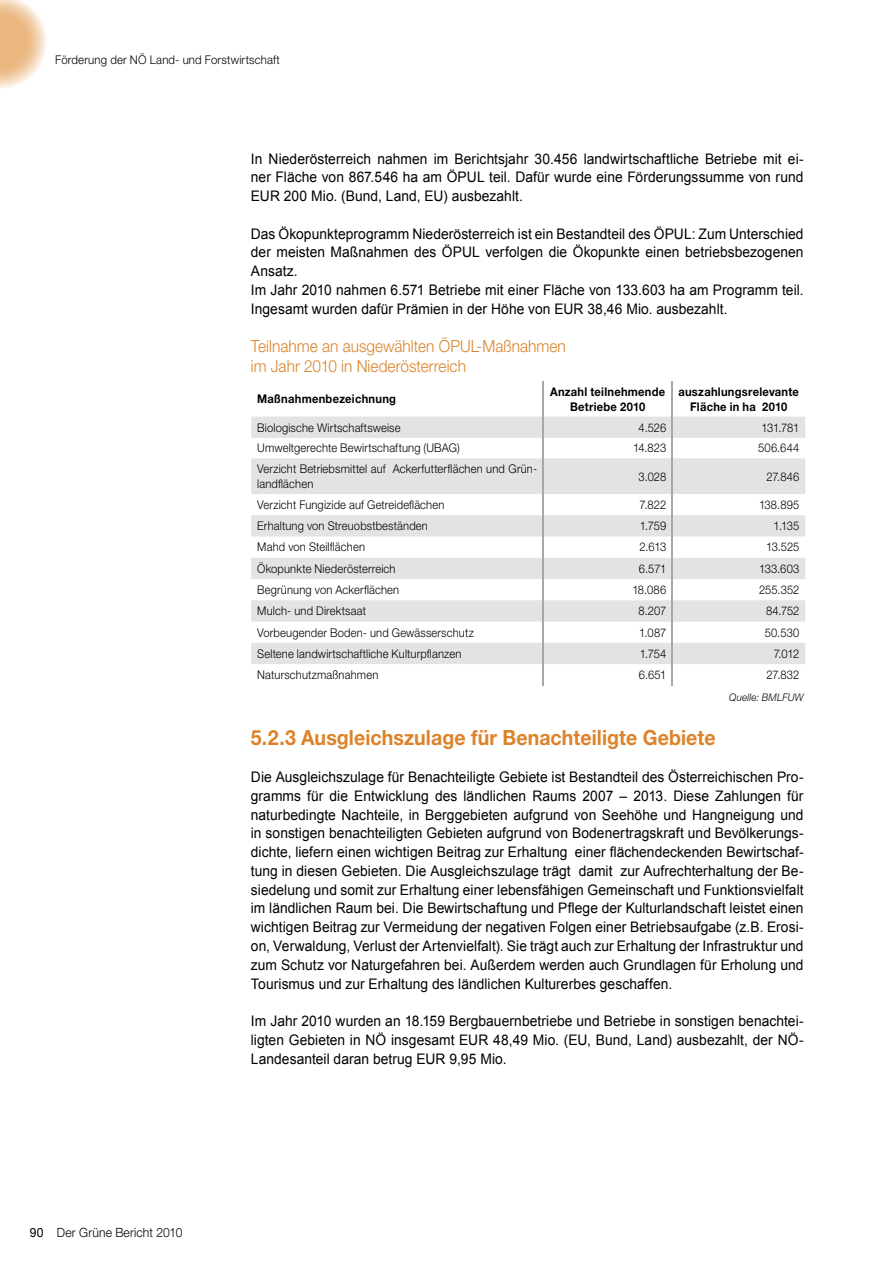
<style>
.page{position:relative;width:893px;height:1263px;background:#fff}
.page>*{position:absolute;margin:0;border:0;box-sizing:border-box;transform-origin:0 0}
.t1{font:700 21px "Helvetica Neue LT Pro";letter-spacing:.005em;color:#dc832a;scale:.93 1}
.t2{font:300 16.65px/20px "Helvetica Neue LT Pro";color:#dc832a;scale:.93 1}
.t3{font:14.55px/18.8px "Arial";letter-spacing:.005em;color:#000;text-align:justify;scale:.95 1}
.t4{font:300 12.75px "Helvetica Neue LT Pro";letter-spacing:.015em;color:#000;scale:.95 1}
.t5{font:300 12px/15px "Helvetica Neue LT Pro";letter-spacing:.015em;color:#000;scale:.93 1}
.t6{font:700 12px/15px "Helvetica Neue LT Pro";letter-spacing:.025em;color:#000;text-align:center;scale:.93 1}
.t7{font:300 12px "Helvetica Neue LT Pro";letter-spacing:.015em;color:#000;scale:.95 1}
.t8{font:italic 300 10.5px "Helvetica Neue LT Pro";letter-spacing:.015em;color:#000;scale:.93 1}
.s1{font-weight:400}
</style>
<div class="page">
<img style="left:0;top:0;width:46px;height:88px">
<svg style="left:251px;top:417px;width:554px;height:247px;fill:#e3e3e3"></svg>
<hr style="left:543px;top:381px;width:1px;height:36px;background:#a7a7a8">
<hr style="left:672px;top:381px;width:1px;height:36px;background:#a7a7a8">
<svg style="left:543px;top:417px;width:1px;height:41px"></svg>
<svg style="left:672px;top:417px;width:1px;height:41px"></svg>
<hr style="left:543px;top:458px;width:1px;height:36px;background:#a7a7a8">
<hr style="left:672px;top:458px;width:1px;height:36px;background:#a7a7a8">
<svg style="left:543px;top:494px;width:1px;height:191px"></svg>
<svg style="left:672px;top:494px;width:1px;height:191px"></svg>
<p class="t7" style="left:55px;top:52px;width:238px">Förderung der NÖ Land- und Forstwirtschaft</p>
<p class="t3" style="left:251px;top:149px;width:583px">In Niederösterreich nahmen im Berichtsjahr 30.456 landwirtschaftliche Betriebe mit ei&shy;ner Fläche von 867.546 ha am ÖPUL teil. Dafür wurde eine Förderungssumme von rund EUR 200 Mio. (Bund, Land, EU) ausbezahlt.</p>
<p class="t3" style="left:251px;top:224px;width:583px;text-align:left">Das Ökopunkteprogramm Niederösterreich ist ein Bestandteil des ÖPUL: Zum Unterschied der meisten Maßnahmen des ÖPUL verfolgen die Ökopunkte einen betriebsbezogenen Ansatz.<br>Im Jahr 2010 nahmen 6.571 Betriebe mit einer Fläche von 133.603 ha am Programm teil.<br>Ingesamt wurden dafür Prämien in der Höhe von EUR 38,46 Mio. ausbezahlt.</p>
<p class="t2" style="left:251px;top:336px;width:340px">Teilnahme an ausgewählten ÖPUL-Maßnahmen im Jahr 2010 in Niederösterreich</p>
<p class="t6" style="left:257px;top:391px;width:151px">Maßnahmenbezeichnung</p>
<p class="t6" style="left:550px;top:384px;width:126px">Anzahl teilnehmende<br>Betriebe 2010</p>
<p class="t6" style="left:678px;top:384px;width:131px">auszahlungsrelevante<br>Fläche in ha 2010</p>
<p class="t5" style="left:257px;top:419px;width:156px">Biologische Wirtschaftsweise</p>
<p class="t5" style="left:639px;top:419px;width:31px">4.526</p>
<p class="t5" style="left:761px;top:419px;width:42px">131.781</p>
<p class="t5" style="left:257px;top:440px;width:219px">Umweltgerechte Bewirtschaftung (UBAG)</p>
<p class="t5" style="left:633px;top:440px;width:37px">14.823</p>
<p class="t5" style="left:758px;top:440px;width:46px">506.644</p>
<p class="t5" style="left:257px;top:461px;width:302px">Verzicht Betriebsmittel auf Ackerfutterflächen und Grün&shy;landflächen</p>
<p class="t5" style="left:638px;top:468px;width:31px">3.028</p>
<p class="t5" style="left:766px;top:468px;width:37px">27.846</p>
<p class="t5" style="left:257px;top:497px;width:203px">Verzicht Fungizide auf Getreideflächen</p>
<p class="t5" style="left:639px;top:497px;width:30px">7.822</p>
<p class="t5" style="left:759px;top:497px;width:45px">138.895</p>
<p class="t5" style="left:257px;top:518px;width:185px">Erhaltung von Streuobstbeständen</p>
<p class="t5" style="left:640px;top:518px;width:30px">1.759</p>
<p class="t5" style="left:774px;top:518px;width:29px">1.135</p>
<p class="t5" style="left:257px;top:539px;width:117px">Mahd von Steilflächen</p>
<p class="t5" style="left:639px;top:539px;width:30px">2.613</p>
<p class="t5" style="left:766px;top:539px;width:37px">13.525</p>
<p class="t5" style="left:257px;top:561px;width:150px">Ökopunkte Niederösterreich</p>
<p class="t5" style="left:639px;top:561px;width:31px">6.571</p>
<p class="t5" style="left:759px;top:561px;width:45px">133.603</p>
<p class="t5" style="left:257px;top:582px;width:154px">Begrünung von Ackerflächen</p>
<p class="t5" style="left:632px;top:582px;width:38px">18.086</p>
<p class="t5" style="left:759px;top:582px;width:45px">255.352</p>
<p class="t5" style="left:257px;top:603px;width:118px">Mulch- und Direktsaat</p>
<p class="t5" style="left:638px;top:603px;width:31px">8.207</p>
<p class="t5" style="left:766px;top:603px;width:37px">84.752</p>
<p class="t5" style="left:257px;top:624px;width:234px">Vorbeugender Boden- und Gewässerschutz</p>
<p class="t5" style="left:639px;top:624px;width:31px">1.087</p>
<p class="t5" style="left:765px;top:624px;width:39px">50.530</p>
<p class="t5" style="left:257px;top:646px;width:221px">Seltene landwirtschaftliche Kulturpflanzen</p>
<p class="t5" style="left:640px;top:646px;width:30px">1.754</p>
<p class="t5" style="left:774px;top:646px;width:29px">7.012</p>
<p class="t5" style="left:257px;top:667px;width:132px">Naturschutzmaßnahmen</p>
<p class="t5" style="left:639px;top:667px;width:31px">6.651</p>
<p class="t5" style="left:766px;top:667px;width:37px">27.832</p>
<p class="t8" style="left:729px;top:691px;width:82px">Quelle: BMLFUW</p>
<p class="t4" style="left:30px;top:1225px;width:162px"><span class="s1">90</span> Der Grüne Bericht 2010</p>
<h1 class="t1" style="left:251px;top:724px;width:501px">5.2.3 Ausgleichszulage für Benachteiligte Gebiete</h1>
<p class="t3" style="left:251px;top:768px;width:583px">Die Ausgleichszulage für Benachteiligte Gebiete ist Bestandteil des Österreichischen Pro&shy;gramms für die Entwicklung des ländlichen Raums 2007 – 2013. Diese Zahlungen für naturbedingte Nachteile, in Berggebieten aufgrund von Seehöhe und Hangneigung und in sonstigen benachteiligten Gebieten aufgrund von Bodenertragskraft und Bevölkerungs&shy;dichte, liefern einen wichtigen Beitrag zur Erhaltung einer flächendeckenden Bewirtschaf&shy;tung in diesen Gebieten. Die Ausgleichszulage trägt damit zur Aufrechterhaltung der Be&shy;siedelung und somit zur Erhaltung einer lebensfähigen Gemeinschaft und Funktionsvielfalt im ländlichen Raum bei. Die Bewirtschaftung und Pflege der Kulturlandschaft leistet einen wichtigen Beitrag zur Vermeidung der negativen Folgen einer Betriebsaufgabe (z.B. Erosi&shy;on, Verwaldung, Verlust der Artenvielfalt). Sie trägt auch zur Erhaltung der Infrastruktur und zum Schutz vor Naturgefahren bei. Außerdem werden auch Grundlagen für Erholung und Tourismus und zur Erhaltung des ländlichen Kulturerbes geschaffen.</p>
<p class="t3" style="left:251px;top:1012px;width:583px">Im Jahr 2010 wurden an 18.159 Bergbauernbetriebe und Betriebe in sonstigen benachtei&shy;ligten Gebieten in NÖ insgesamt EUR 48,49 Mio. (EU, Bund, Land) ausbezahlt, der NÖ-Landesanteil daran betrug EUR 9,95 Mio.</p>
</div>
